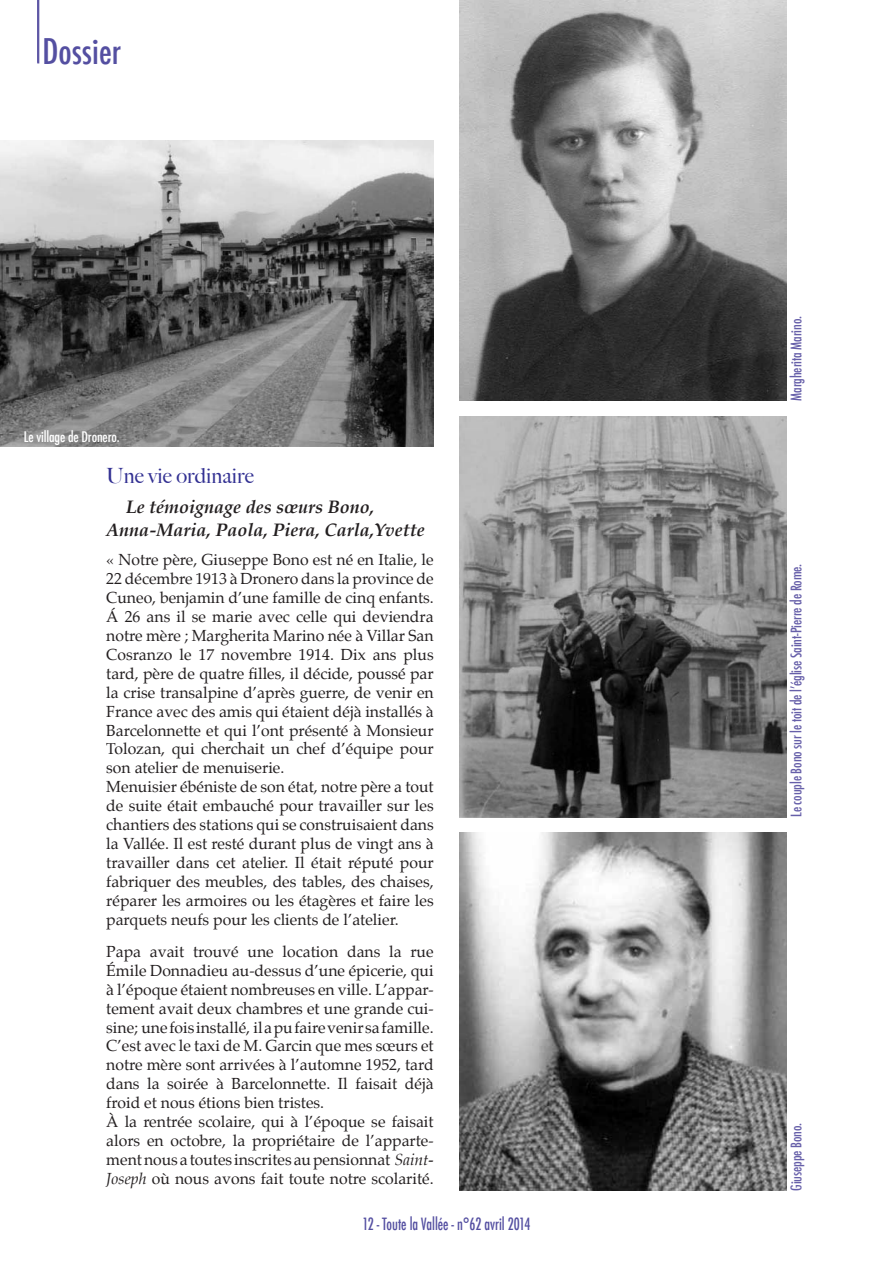
<style>
.page{position:relative;width:893px;height:1263px;background:#fff}
.page>*{position:absolute;margin:0;border:0;box-sizing:border-box;transform-origin:0 0}
.t1{font:500 condensed 34.5px "Futura";color:#544fa1}
.t2{font:500 21px "Big Caslon";color:#323092}
.t3{font:italic 700 18px "Palatino";color:#231f20}
.t4{font:500 condensed 16.5px "Futura";color:#544fa1;scale:.88 1}
.t5{font:15.75px/18.9px "Palatino";color:#231f20;text-align:justify}
.t6{font:500 condensed 14.25px "Futura";letter-spacing:-.01em;color:#665fa9}
.t7{font:500 condensed 14.25px "Futura";letter-spacing:-.01em;color:#fff}
.s1{font-style:italic}
</style>
<div class="page">
<img style="left:459px;top:833px;width:328px;height:358px">
<img style="left:459px;top:417px;width:328px;height:400px">
<img style="left:459px;top:0;width:328px;height:401px">
<img style="left:0;top:140px;width:434px;height:307px">
<svg style="left:37px;top:0;width:2px;height:63px"></svg>
<h1 class="t1" style="left:43px;top:29px;width:80px">Dossier</h1>
<p class="t7" style="left:24px;top:428px;width:97px">Le village de Dronero.</p>
<p class="t2" style="left:106px;top:464px;width:149px">Une vie ordinaire</p>
<p class="t3" style="left:126px;top:493px;width:250px">Le témoignage des sœurs Bono,</p>
<p class="t3" style="left:106px;top:515px;width:320px">Anna-Maria, Paola, Piera, Carla,Yvette</p>
<p class="t5" style="left:106px;top:550px;width:329px">« Notre père, Giuseppe Bono est né en Italie, le 22 décembre 1913 à Dronero dans la province de Cuneo, benjamin d’une famille de cinq enfants.<br>Á 26 ans il se marie avec celle qui deviendra notre mère ; Margherita Marino née à Villar San Cosranzo le 17 novembre 1914. Dix ans plus tard, père de quatre filles, il décide, poussé par la crise transalpine d’après guerre, de venir en France avec des amis qui étaient déjà installés à Barcelonnette et qui l’ont présenté à Monsieur Tolozan, qui cherchait un chef d’équipe pour son atelier de menuiserie.</p>
<p class="t5" style="left:106px;top:777px;width:329px">Menuisier ébéniste de son état, notre père a tout de suite était embauché pour travailler sur les chantiers des stations qui se construisaient dans la Vallée. Il est resté durant plus de vingt ans à travailler dans cet atelier. Il était réputé pour fabriquer des meubles, des tables, des chaises, réparer les armoires ou les étagères et faire les parquets neufs pour les clients de l’atelier.</p>
<p class="t5" style="left:106px;top:942px;width:329px">Papa avait trouvé une location dans la rue Émile Donnadieu au-dessus d’une épicerie, qui à l’époque étaient nombreuses en ville. L’appar&shy;tement avait deux chambres et une grande cui&shy;sine; une fois installé, il a pu faire venir sa famille.<br>C’est avec le taxi de M. Garcin que mes sœurs et notre mère sont arrivées à l’automne 1952, tard dans la soirée à Barcelonnette. Il faisait déjà froid et nous étions bien tristes.</p>
<p class="t5" style="left:106px;top:1112px;width:329px">À la rentrée scolaire, qui à l’époque se faisait alors en octobre, la propriétaire de l’apparte&shy;ment nous a toutes inscrites au pensionnat <span class="s1">Saint-Joseph</span> où nous avons fait toute notre scolarité.</p>
<p class="t4" style="left:363px;top:1214px;width:192px">12 - Toute la Vallée - n°62 avril 2014</p>
<p class="t6" style="left:787px;top:401px;width:86px;rotate:-90deg">Margherita Marino.</p>
<p class="t6" style="left:787px;top:817px;width:255px;rotate:-90deg">Le couple Bono sur le toit de l’église Saint-Pierre de Rome.</p>
<p class="t6" style="left:787px;top:1191px;width:69px;rotate:-90deg">Giuseppe Bono.</p>
</div>
